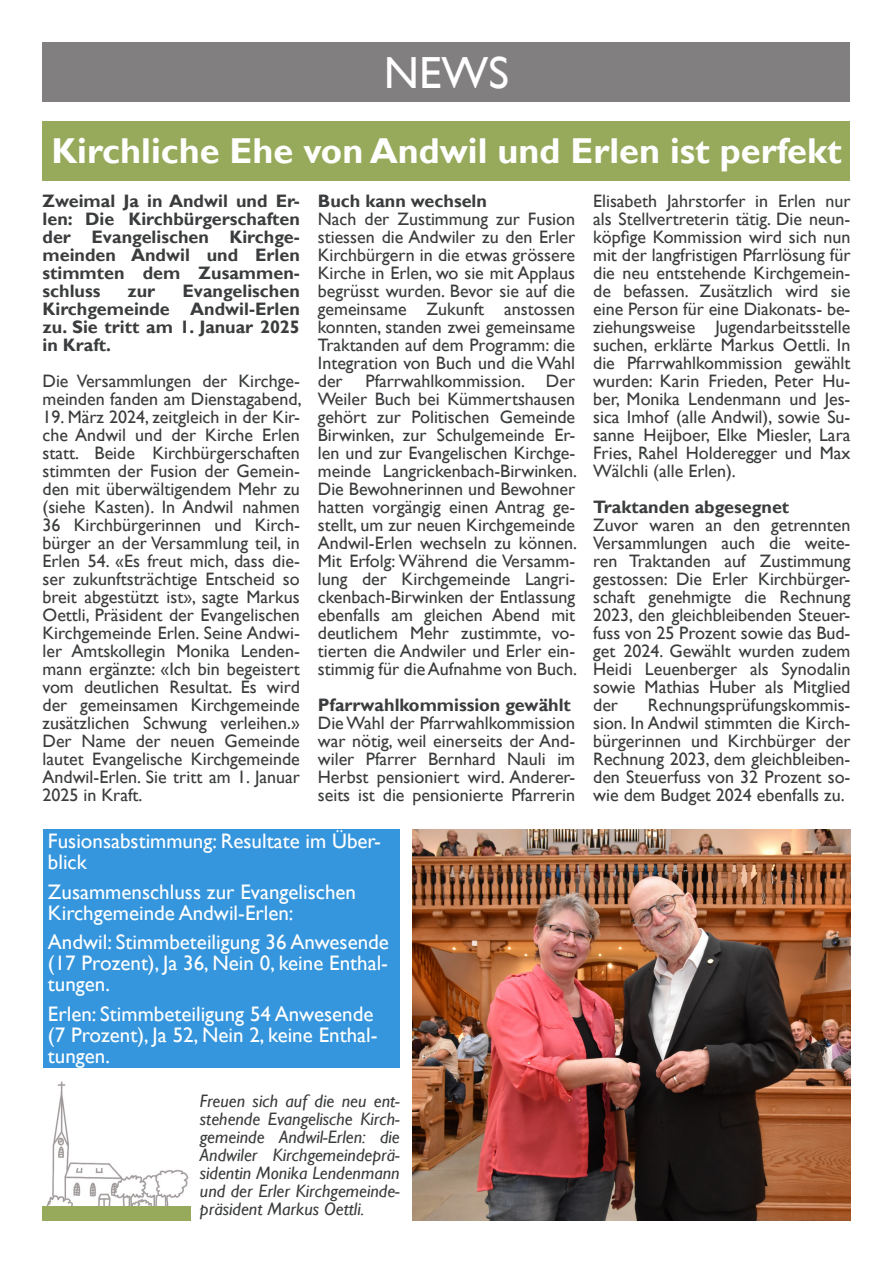
<style>
.page{position:relative;width:893px;height:1263px;background:#fff}
.page>*{position:absolute;margin:0;border:0;box-sizing:border-box;transform-origin:0 0}
.Kopfzeile{font:45px "Gill Sans";color:#fff}
.Schrift_Treffpunkt{font:700 36px "Gill Sans";color:#fff}
.t1{font:21px/21px "Gill Sans";color:#fff}
.Schrift_Treffpunkt-2{font:18px/18px "Gill Sans";color:#3b3c3d;text-align:justify}
.Schrift_Treffpunkt-3{font:700 18px/18px "Gill Sans";color:#3b3c3d;text-align:justify}
.Schrift_Treffpunkt-4{font:italic 18px/18px "Gill Sans";color:#3b3c3d;text-align:justify}
</style>
<div class="page">
<div style="left:43px;top:43px;width:807px;height:59px;background:#827f81"></div>
<img style="left:43px;top:1067px;width:148px;height:138px">
<div style="left:43px;top:1206px;width:148px;height:14px;background:#97aa5b"></div>
<div style="left:43px;top:121px;width:807px;height:60px;background:#97aa5b"></div>
<img style="left:412px;top:829px;width:438px;height:391px">
<div style="left:44px;top:829px;width:356px;height:238px;background:#3596dd"></div>
<p class="Kopfzeile" style="left:384px;top:47px;width:127px">NEWS</p>
<p class="Schrift_Treffpunkt" style="left:51px;top:130px;width:792px">Kirchliche Ehe von Andwil und Erlen ist perfekt</p>
<p class="Schrift_Treffpunkt-3" style="left:43px;top:192px;width:259px">Zweimal Ja in Andwil und Er&shy;len: Die Kirchbürgerschaften der Evangelischen Kirchge&shy;meinden Andwil und Erlen stimmten dem Zusammen&shy;schluss</p>
<p class="Schrift_Treffpunkt-2" style="left:593px;top:192px;width:259px">Elisabeth Jahrstorfer in Erlen nur als Stellvertreterin tätig. Die neun&shy;köpfige Kommission wird sich nun mit der langfristigen Pfarrlösung für die neu entstehende Kirchgemein&shy;de befassen. Zusätzlich wird sie eine Person für eine Diakonats- be&shy;ziehungsweise Jugendarbeitsstelle suchen, erklärte Markus Oettli. In die Pfarrwahlkommission gewählt wurden: Karin Frieden, Peter Hu&shy;ber, Monika Lendenmann und Jes&shy;sica Imhof (alle Andwil), sowie Su&shy;sanne Heijboer, Elke Miesler, Lara Fries, Rahel Holderegger und Max Wälchli (alle Erlen).</p>
<p class="Schrift_Treffpunkt-3" style="left:593px;top:498px;width:198px">Traktanden abgesegnet</p>
<p class="Schrift_Treffpunkt-2" style="left:593px;top:516px;width:259px">Zuvor waren an den getrennten Versammlungen auch die weite&shy;ren Traktanden auf Zustimmung gestossen: Die Erler Kirchbürger&shy;schaft genehmigte die Rechnung 2023, den gleichbleibenden Steuer&shy;fuss von 25 Prozent sowie das Bud&shy;get 2024. Gewählt wurden zudem Heidi Leuenberger als Synodalin sowie Mathias Huber als Mitglied der</p>
<p class="Schrift_Treffpunkt-3" style="left:318px;top:192px;width:171px">Buch kann wechseln</p>
<p class="Schrift_Treffpunkt-2" style="left:318px;top:210px;width:259px">Nach der Zustimmung zur Fusion stiessen die Andwiler zu den Erler Kirchbürgern in die etwas grössere Kirche in Erlen, wo sie mit Applaus begrüsst wurden. Bevor sie auf die gemeinsame Zukunft anstossen konnten, standen zwei gemeinsame Traktanden auf dem Programm: die Integration von Buch und die Wahl der</p>
<p class="Schrift_Treffpunkt-3" style="left:43px;top:282px;width:259px;text-indent:140px">Evangelischen Kirchgemeinde Andwil-Erlen zu. Sie tritt am 1. Januar 2025 in Kraft.</p>
<p class="Schrift_Treffpunkt-2" style="left:43px;top:372px;width:261px">Die Versammlungen der Kirchge&shy;meinden fanden am Dienstagabend,</p>
<p class="Schrift_Treffpunkt-2" style="left:43px;top:408px;width:259px">19. März 2024, zeitgleich in der Kir&shy;che Andwil und der Kirche Erlen statt. Beide Kirchbürgerschaften stimmten der Fusion der Gemein&shy;den mit überwältigendem Mehr zu (siehe Kasten). In Andwil nahmen 36 Kirchbürgerinnen und Kirch&shy;bürger an der Versammlung teil, in Erlen 54. «Es freut mich, dass die&shy;ser zukunftsträchtige Entscheid so breit abgestützt ist», sagte Markus Oettli, Präsident der Evangelischen Kirchgemeinde Erlen. Seine Andwi&shy;ler Amtskollegin Monika Lenden&shy;mann ergänzte: «Ich bin begeistert vom deutlichen Resultat. Es wird der gemeinsamen Kirchgemeinde zusätzlichen Schwung verleihen.» Der Name der neuen Gemeinde lautet Evangelische Kirchgemeinde Andwil-Erlen. Sie tritt am 1. Januar 2025 in Kraft.</p>
<p class="Schrift_Treffpunkt-3" style="left:127px;top:282px;width:29px">zur</p>
<p class="Schrift_Treffpunkt-2" style="left:318px;top:372px;width:261px;text-indent:48px">Pfarrwahlkommission. Der Weiler Buch bei Kümmertshausen gehört zur Politischen Gemeinde Birwinken, zur Schulgemeinde Er&shy;len und zur Evangelischen Kirchge&shy;meinde Langrickenbach-Birwinken.<br>Die Bewohnerinnen und Bewohner hatten vorgängig einen Antrag ge&shy;stellt, um zur neuen Kirchgemeinde Andwil-Erlen wechseln zu können.<br>Mit Erfolg: Während die Versamm&shy;lung der Kirchgemeinde Langri&shy;ckenbach-Birwinken der Entlassung ebenfalls am gleichen Abend mit deutlichem Mehr zustimmte, vo&shy;tierten die Andwiler und Erler ein&shy;stimmig für die Aufnahme von Buch.</p>
<p class="Schrift_Treffpunkt-3" style="left:318px;top:696px;width:255px">Pfarrwahlkommission gewählt</p>
<p class="Schrift_Treffpunkt-2" style="left:318px;top:714px;width:259px">Die Wahl der Pfarrwahlkommission war nötig, weil einerseits der And&shy;wiler Pfarrer Bernhard Nauli im Herbst pensioniert wird. Anderer&shy;seits ist die pensionierte Pfarrerin</p>
<p class="Schrift_Treffpunkt-2" style="left:593px;top:696px;width:259px;text-indent:55px">Rechnungsprüfungskommis&shy;sion. In Andwil stimmten die Kirch&shy;bürgerinnen und Kirchbürger der Rechnung 2023, dem gleichbleiben&shy;den Steuerfuss von 32 Prozent so&shy;wie dem Budget 2024 ebenfalls zu.</p>
<p class="t1" style="left:48px;top:831px;width:335px">Fusionsabstimmung: Resultate im Über&shy;blick</p>
<p class="t1" style="left:48px;top:882px;width:310px">Zusammenschluss zur Evangelischen<br>Kirchgemeinde Andwil-Erlen:</p>
<p class="t1" style="left:48px;top:932px;width:343px;text-align:justify">Andwil: Stimmbeteiligung 36 Anwesende (17 Prozent), Ja 36, Nein 0, keine Enthal&shy;tungen.</p>
<p class="t1" style="left:48px;top:1004px;width:331px">Erlen: Stimmbeteiligung 54 Anwesende (7 Prozent), Ja 52, Nein 2, keine Enthal&shy;tungen.</p>
<p class="Schrift_Treffpunkt-4" style="left:200px;top:1093px;width:201px">Freuen sich auf die neu ent&shy;stehende Evangelische Kirch&shy;gemeinde Andwil-Erlen: die Andwiler Kirchgemeindeprä&shy;sidentin Monika Lendenmann und der Erler Kirchgemeinde&shy;präsident Markus Oettli.</p>
</div>
